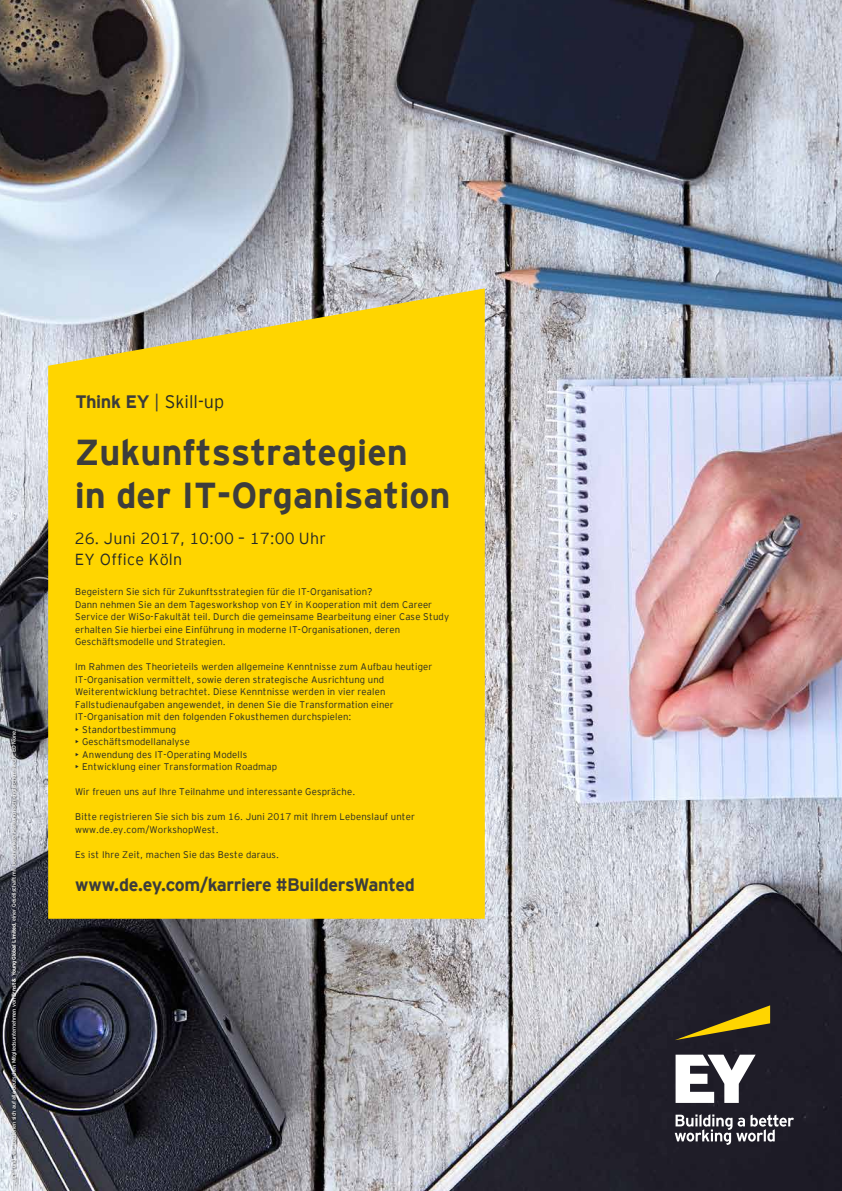
<style>
.page{position:relative;width:842px;height:1191px;background:#fff}
.page>*{position:absolute;margin:0;border:0;box-sizing:border-box;transform-origin:0 0}
.t1{font:700 36px/43.2px "EY Interstate";color:#3d3d3c}
.t2{font:700 18px "EY Interstate";letter-spacing:-.025em;color:#3c3c3b}
.t3{font:300 18px "EY Interstate";color:#262926}
.t4{font:300 16px/20.9px "EY Interstate";letter-spacing:.005em;color:#262926}
.t5{font:300 9.6px/12.5px "EY Interstate";letter-spacing:.015em;color:#262926}
.t6{font:5.5px "EY Interstate";letter-spacing:-.02em;color:#fff}
.s1{font-weight:700}
.s2{font-weight:700;color:#3c3c3b}
.s3{color:#3c3c3b}
</style>
<div class="page">
<img style="left:0;top:0;width:842px;height:1191px">
<div style="left:11px;top:729px;width:7px;height:453px;background:#000;opacity:.75"></div>
<svg style="left:675px;top:1005px;width:95px;height:35px;background:#584c1d"></svg>
<svg style="left:675px;top:1054px;width:119px;height:90px"></svg>
<div style="left:48px;top:288px;width:437px;height:630px;background:#ffd500"></div>
<p class="t6" style="left:10px;top:1181px;width:453px;rotate:-90deg">„EY“ und „wir“ beziehen sich auf alle deutschen Mitgliedsunternehmen von <span class="s1">Ernst &amp; Young Global Limited</span>, einer Gesellschaft mit beschränkter Haftung nach englischem Recht. ED None.</p>
<h2 class="t3" style="left:75px;top:388px;width:150px"><span class="s2">Think EY</span> <span class="s3">|</span> Skill-up</h2>
<h1 class="t1" style="left:75px;top:428px;width:377px">Zukunftsstrategien<br>in der IT-Organisation</h1>
<h3 class="t4" style="left:75px;top:527px;width:253px">26. Juni 2017, 10:00 – 17:00 Uhr<br>EY Office Köln</h3>
<p class="t5" style="left:75px;top:585px;width:376px">Begeistern Sie sich für Zukunftsstrategien für die IT-Organisation?<br>Dann nehmen Sie an dem Tagesworkshop von EY in Kooperation mit dem Career Service der WiSo-Fakultät teil. Durch die gemeinsame Bearbeitung einer Case Study erhalten Sie hierbei eine Einführung in moderne IT-Organisationen, deren Geschäftsmodelle und Strategien.</p>
<p class="t5" style="left:75px;top:660px;width:359px">Im Rahmen des Theorieteils werden allgemeine Kenntnisse zum Aufbau heutiger IT-Organisation vermittelt, sowie deren strategische Ausrichtung und Weiterentwicklung betrachtet. Diese Kenntnisse werden in vier realen Fallstudienaufgaben angewendet, in denen Sie die Transformation einer IT-Organisation mit den folgenden Fokusthemen durchspielen:</p>
<p class="t5" style="left:75px;top:722px;width:103px">• Standortbestimmung</p>
<p class="t5" style="left:75px;top:735px;width:116px">• Geschäftsmodellanalyse</p>
<p class="t5" style="left:75px;top:747px;width:174px">• Anwendung des IT-Operating Modells</p>
<p class="t5" style="left:75px;top:760px;width:204px">• Entwicklung einer Transformation Roadmap</p>
<p class="t5" style="left:75px;top:785px;width:282px">Wir freuen uns auf Ihre Teilnahme und interessante Gespräche.</p>
<p class="t5" style="left:75px;top:810px;width:341px">Bitte registrieren Sie sich bis zum 16. Juni 2017 mit Ihrem Lebenslauf unter www.de.ey.com/WorkshopWest.</p>
<p class="t5" style="left:75px;top:847px;width:206px">Es ist Ihre Zeit, machen Sie das Beste daraus.</p>
<h2 class="t2" style="left:75px;top:871px;width:341px">www.de.ey.com/karriere #BuildersWanted</h2>
</div>
